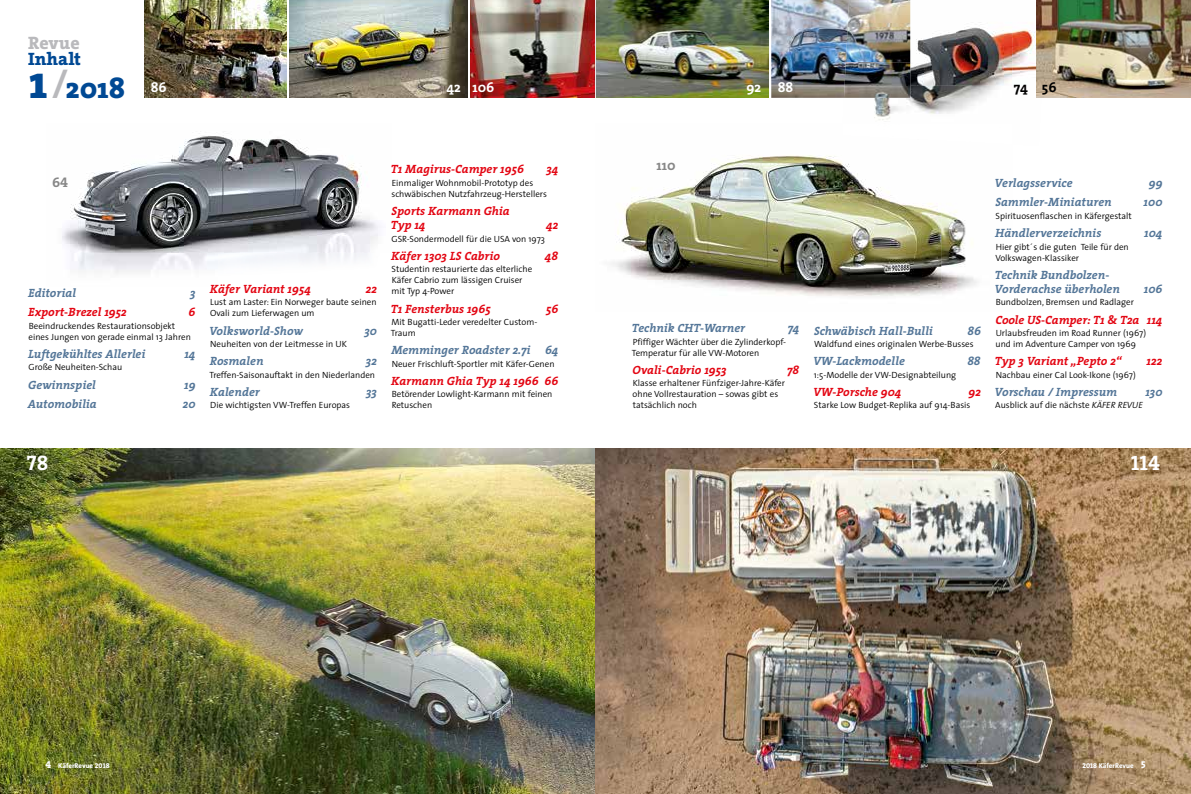
<style>
.page{position:relative;width:1191px;height:794px;background:#fff}
.page>*{position:absolute;margin:0;border:0;box-sizing:border-box;transform-origin:0 0}
.t1{font:800 29.2px "The Serif";color:#004994}
.t2{font:21px "The Serif Bold Caps";color:#fff}
.t3{font:800 18px "The Serif";color:#004994}
.t4{font:800 18px "The Serif";color:#b9b9bc}
.t5{font:700 14px "The Serif";color:#fff}
.t6{font:700 14px "The Serif";color:#000}
.t7{font:700 14px "The Serif";color:#878787}
.t8{font:14px "The Serif Bold Caps";color:#878787}
.t9{font:italic 700 12px/14px "The Serif";color:#547698}
.t10{font:italic 700 12px/14px "The Serif";color:#e30613}
.t11{font:300 9px/11px "The Sans";color:#000}
.t12{font:800 7px "The Sans";color:#fff}
.s1{font-size:47.2px}
.s2{font-weight:600;font-size:41.9px;color:#b9b9bc}
.s3{font-style:italic}
.s4{font-family:"The Serif Extra Bold Caps";font-weight:400;font-size:10px}
.s5{font-family:"The Serif Extra Bold Caps";font-weight:400}
</style>
<div class="page">
<img style="left:62px;top:135px;width:318px;height:139px">
<img style="left:611px;top:155px;width:330px;height:142px">
<img style="left:0;top:448px;width:595px;height:346px">
<img style="left:145px;top:0;width:141px;height:98px">
<img style="left:471px;top:0;width:124px;height:98px">
<img style="left:289px;top:0;width:179px;height:98px">
<img style="left:941px;top:211px;width:36px;height:84px">
<img style="left:595px;top:448px;width:596px;height:346px">
<img style="left:595px;top:0;width:173px;height:98px">
<img style="left:771px;top:0;width:75px;height:98px">
<img style="left:842px;top:85px;width:155px;height:35px">
<img style="left:910px;top:0;width:126px;height:86px">
<img style="left:846px;top:0;width:64px;height:62px">
<img style="left:844px;top:62px;width:66px;height:36px">
<img style="left:1036px;top:0;width:155px;height:98px">
<h3 class="t4" style="left:28px;top:28px;width:53px">Revue</h3>
<h3 class="t3" style="left:28px;top:44px;width:54px">Inhalt</h3>
<h1 class="t1" style="left:29px;top:63px;width:139px"><span class="s1">1</span><span class="s2">/</span>2018 <sup>86</sup></h1>
<h3 class="t5" style="left:446px;top:76px;width:49px">42 106</h3>
<h3 class="t8" style="left:52px;top:171px;width:17px">64</h3>
<h3 class="t9" style="left:28px;top:285px;width:49px">Editorial</h3>
<h3 class="t9" style="left:190px;top:285px;width:7px">3</h3>
<h3 class="t10" style="left:28px;top:305px;width:100px">Export-Brezel 1952</h3>
<h3 class="t10" style="left:188px;top:305px;width:8px">6</h3>
<p class="t11" style="left:29px;top:320px;width:164px">Beeindruckendes Restaurationsobjekt eines Jungen von gerade einmal 13 Jahren</p>
<h3 class="t9" style="left:28px;top:346px;width:119px">Luftgekühltes Allerlei</h3>
<h3 class="t9" style="left:184px;top:346px;width:13px">14</h3>
<p class="t11" style="left:29px;top:361px;width:95px">Große Neuheiten-Schau</p>
<h3 class="t9" style="left:28px;top:377px;width:69px">Gewinnspiel</h3>
<h3 class="t9" style="left:184px;top:377px;width:13px">19</h3>
<h3 class="t9" style="left:28px;top:397px;width:70px">Automobilia</h3>
<h3 class="t9" style="left:183px;top:397px;width:14px">20</h3>
<h3 class="t10" style="left:210px;top:281px;width:103px">Käfer Variant 1954</h3>
<h3 class="t10" style="left:366px;top:281px;width:13px">22</h3>
<p class="t11" style="left:210px;top:296px;width:168px">Lust am Laster: Ein Norweger baute seinen<br>Ovali zum Lieferwagen um</p>
<h3 class="t9" style="left:209px;top:323px;width:96px">Volksworld-Show</h3>
<h3 class="t9" style="left:364px;top:323px;width:14px">30</h3>
<p class="t11" style="left:210px;top:338px;width:138px">Neuheiten von der Leitmesse in UK</p>
<h3 class="t9" style="left:210px;top:354px;width:55px">Rosmalen</h3>
<h3 class="t9" style="left:366px;top:354px;width:13px">32</h3>
<p class="t11" style="left:209px;top:369px;width:167px">Treffen-Saisonauftakt in den Niederlanden</p>
<h3 class="t9" style="left:210px;top:384px;width:52px">Kalender</h3>
<h3 class="t9" style="left:366px;top:384px;width:12px">33</h3>
<p class="t11" style="left:210px;top:399px;width:141px">Die wichtigsten VW-Treffen Europas</p>
<h3 class="t10" style="left:391px;top:162px;width:134px">T1 Magirus-Camper 1956</h3>
<h3 class="t10" style="left:546px;top:162px;width:14px">34</h3>
<p class="t11" style="left:391px;top:177px;width:157px">Einmaliger Wohnmobil-Prototyp des schwäbischen Nutzfahrzeug-Herstellers</p>
<h3 class="t10" style="left:391px;top:204px;width:121px">Sports Karmann Ghia<br>Typ 14</h3>
<h3 class="t10" style="left:546px;top:218px;width:14px">42</h3>
<p class="t11" style="left:391px;top:233px;width:155px">GSR-Sondermodell für die USA von 1973</p>
<h3 class="t10" style="left:391px;top:248px;width:110px">Käfer 1303 LS Cabrio</h3>
<h3 class="t10" style="left:545px;top:248px;width:15px">48</h3>
<p class="t11" style="left:391px;top:263px;width:142px">Studentin restaurierte das elterliche<br>Käfer Cabrio zum lässigen Cruiser mit Typ 4-Power</p>
<h3 class="t10" style="left:391px;top:301px;width:101px">T1 Fensterbus 1965</h3>
<h3 class="t10" style="left:546px;top:301px;width:14px">56</h3>
<p class="t11" style="left:391px;top:316px;width:148px">Mit Bugatti-Leder veredelter Custom-<br>Traum</p>
<h3 class="t9" style="left:391px;top:343px;width:169px">Memminger Roadster 2.7i 64</h3>
<p class="t11" style="left:392px;top:358px;width:164px">Neuer Frischluft-Sportler mit Käfer-Genen</p>
<h3 class="t10" style="left:391px;top:373px;width:169px">Karmann Ghia Typ 14 1966 66</h3>
<p class="t11" style="left:392px;top:388px;width:162px">Betörender Lowlight-Karmann mit feinen<br>Retuschen</p>
<h2 class="t2" style="left:27px;top:445px;width:23px">78</h2>
<h3 class="t7" style="left:656px;top:154px;width:21px">110</h3>
<h3 class="t5" style="left:746px;top:76px;width:16px">92</h3>
<h3 class="t5" style="left:777px;top:76px;width:17px">88</h3>
<h3 class="t6" style="left:1013px;top:76px;width:44px">74 56</h3>
<h3 class="t9" style="left:994px;top:175px;width:79px">Verlagsservice</h3>
<h3 class="t9" style="left:1148px;top:175px;width:15px">99</h3>
<h3 class="t9" style="left:995px;top:195px;width:118px">Sammler-Miniaturen</h3>
<h3 class="t9" style="left:1143px;top:195px;width:20px">100</h3>
<p class="t11" style="left:995px;top:210px;width:138px">Spirituosenflaschen in Käfergestalt</p>
<h3 class="t9" style="left:995px;top:226px;width:108px">Händlerverzeichnis</h3>
<h3 class="t9" style="left:1144px;top:226px;width:20px">104</h3>
<p class="t11" style="left:995px;top:241px;width:135px">Hier gibt´s die guten Teile für den<br>Volkswagen-Klassiker</p>
<h3 class="t9" style="left:994px;top:267px;width:127px">Technik Bundbolzen-<br>Vorderachse überholen</h3>
<h3 class="t9" style="left:1143px;top:281px;width:20px">106</h3>
<h3 class="t9" style="left:632px;top:321px;width:115px">Technik CHT-Warner</h3>
<h3 class="t9" style="left:787px;top:321px;width:13px">74</h3>
<p class="t11" style="left:632px;top:336px;width:156px">Pfiffiger Wächter über die Zylinderkopf-<br>Temperatur für alle VW-Motoren</p>
<h3 class="t10" style="left:632px;top:362px;width:96px">Ovali-Cabrio 1953</h3>
<h3 class="t10" style="left:787px;top:362px;width:14px">78</h3>
<p class="t11" style="left:632px;top:377px;width:154px">Klasse erhaltener Fünfziger-Jahre-Käfer ohne Vollrestauration – sowas gibt es tatsächlich noch</p>
<h3 class="t9" style="left:814px;top:323px;width:120px">Schwäbisch Hall-Bulli</h3>
<h3 class="t9" style="left:967px;top:323px;width:15px">86</h3>
<p class="t11" style="left:814px;top:338px;width:161px">Waldfund eines originalen Werbe-Busses</p>
<h3 class="t9" style="left:813px;top:354px;width:93px">VW-Lackmodelle</h3>
<h3 class="t9" style="left:967px;top:354px;width:15px">88</h3>
<p class="t11" style="left:813px;top:369px;width:144px">1:5-Modelle der VW-Designabteilung</p>
<h3 class="t10" style="left:813px;top:384px;width:90px">VW-Porsche 904</h3>
<h3 class="t10" style="left:968px;top:384px;width:14px">92</h3>
<p class="t11" style="left:814px;top:399px;width:158px">Starke Low Budget-Replika auf 914-Basis</p>
<p class="t11" style="left:995px;top:296px;width:140px">Bundbolzen, Bremsen und Radlager</p>
<h3 class="t10" style="left:995px;top:312px;width:169px">Coole US-Camper: T1 &amp; T2a 114</h3>
<p class="t11" style="left:995px;top:327px;width:152px">Urlaubsfreuden im Road Runner (1967) und im Adventure Camper von 1969</p>
<h3 class="t10" style="left:995px;top:354px;width:128px">Typ 3 Variant „Pepto 2“</h3>
<h3 class="t10" style="left:1146px;top:354px;width:17px">122</h3>
<p class="t11" style="left:995px;top:369px;width:142px">Nachbau einer Cal Look-Ikone (1967)</p>
<h3 class="t9" style="left:994px;top:384px;width:124px">Vorschau / Impressum</h3>
<h3 class="t9" style="left:1145px;top:384px;width:19px">130</h3>
<p class="t11" style="left:995px;top:399px;width:149px">Ausblick auf die nächste <span class="s3">KÄFER REVUE</span></p>
<h2 class="t2" style="left:1130px;top:445px;width:31px">114</h2>
<p class="t12" style="left:45px;top:760px;width:66px"><span class="s4">4</span> KäferRevue <span class="s5">2018</span></p>
<p class="t12" style="left:1082px;top:760px;width:65px"><span class="s5">2018</span> KäferRevue <span class="s4">5</span></p>
</div>
